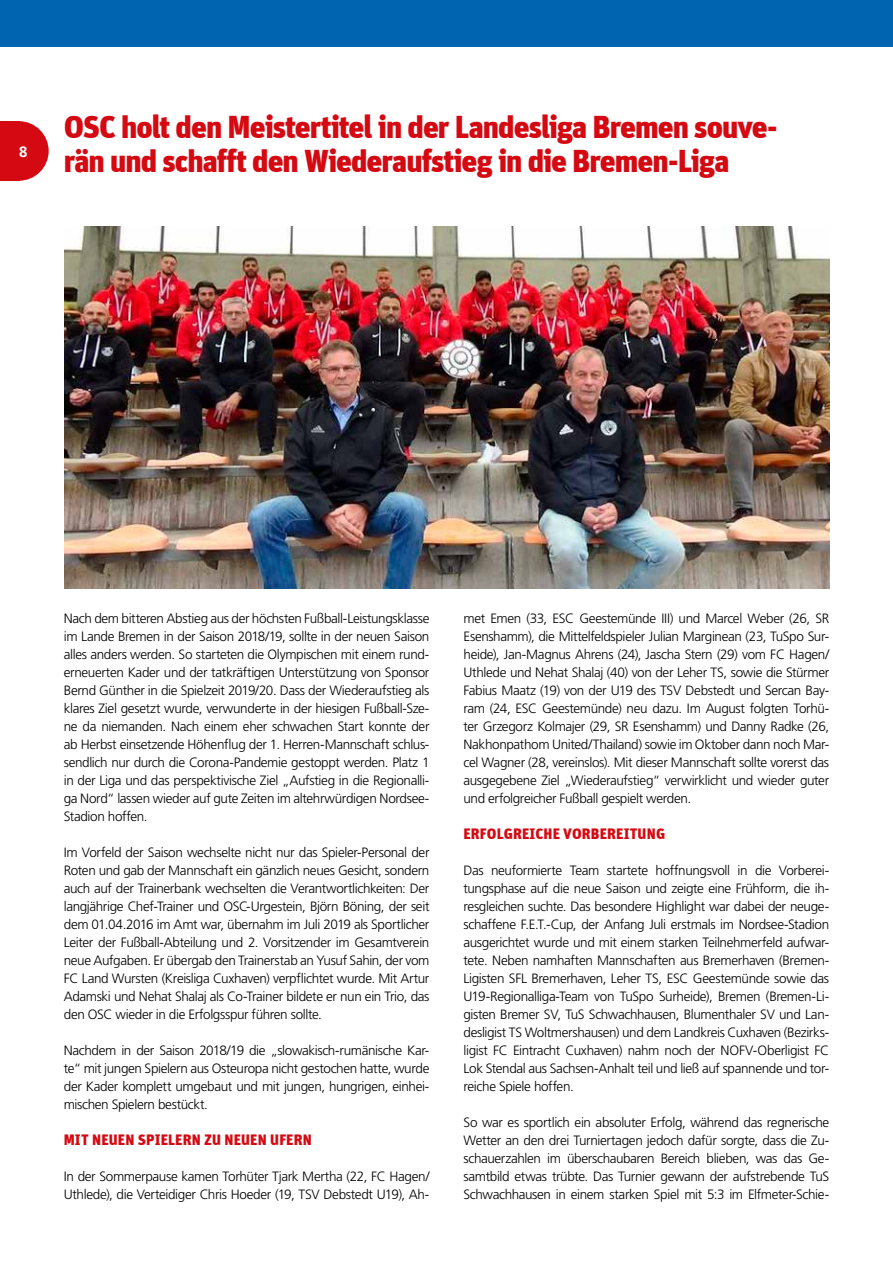
<style>
.page{position:relative;width:893px;height:1263px;background:#fff}
.page>*{position:absolute;margin:0;border:0;box-sizing:border-box;transform-origin:0 0}
.t1{font:900 31.5px/34.5px "Unit";letter-spacing:-.03em;color:#d50911}
.t2{font:900 15px "Unit";letter-spacing:.01em;color:#d50911}
.t3{font:700 15px "Frutiger LT Std";color:#fff}
.t4{font:300 13.5px/18px "Frutiger LT Std";letter-spacing:-.025em;color:#000;text-align:justify}
</style>
<div class="page">
<img style="left:65px;top:227px;width:764px;height:362px">
<div style="left:0;top:0;width:893px;height:47px;background:#0064b0"></div>
<svg style="left:20px;top:121px;width:29px;height:60px"></svg>
<div style="left:0;top:121px;width:20px;height:60px;background:#d50911"></div>
<p class="t3" style="left:19px;top:143px;width:10px">8</p>
<h1 class="t1" style="left:64px;top:109px;width:715px">OSC holt den Meistertitel in der Landesliga Bremen souve&shy;rän und schafft den Wiederaufstieg in die Bremen-Liga</h1>
<p class="t4" style="left:64px;top:609px;width:367px">Nach dem bitteren Abstieg aus der höchsten Fußball-Leistungsklasse im Lande Bremen in der Saison 2018/19, sollte in der neuen Saison alles anders werden. So starteten die Olympischen mit einem rund&shy;erneuerten Kader und der tatkräftigen Unterstützung von Sponsor Bernd Günther in die Spielzeit 2019/20. Dass der Wiederaufstieg als klares Ziel gesetzt wurde, verwunderte in der hiesigen Fußball-Sze&shy;ne da niemanden. Nach einem eher schwachen Start konnte der ab Herbst einsetzende Höhenflug der 1. Herren-Mannschaft schlus&shy;sendlich nur durch die Corona-Pandemie gestoppt werden. Platz 1 in der Liga und das perspektivische Ziel „Aufstieg in die Regionalli&shy;ga Nord“ lassen wieder auf gute Zeiten im altehrwürdigen Nordsee-Stadion hoffen.</p>
<p class="t4" style="left:64px;top:843px;width:367px">Im Vorfeld der Saison wechselte nicht nur das Spieler-Personal der Roten und gab der Mannschaft ein gänzlich neues Gesicht, sondern auch auf der Trainerbank wechselten die Verantwortlichkeiten: Der langjährige Chef-Trainer und OSC-Urgestein, Björn Böning, der seit dem 01.04.2016 im Amt war, übernahm im Juli 2019 als Sportlicher Leiter der Fußball-Abteilung und 2. Vorsitzender im Gesamtverein neue Aufgaben. Er übergab den Trainerstab an Yusuf Sahin, der vom FC Land Wursten (Kreisliga Cuxhaven) verpflichtet wurde. Mit Artur Adamski und Nehat Shalaj als Co-Trainer bildete er nun ein Trio, das den OSC wieder in die Erfolgsspur führen sollte.</p>
<p class="t4" style="left:64px;top:1041px;width:367px">Nachdem in der Saison 2018/19 die „slowakisch-rumänische Kar&shy;te“ mit jungen Spielern aus Osteuropa nicht gestochen hatte, wurde der Kader komplett umgebaut und mit jungen, hungrigen, einhei&shy;mischen Spielern bestückt.</p>
<p class="t2" style="left:64px;top:1130px;width:250px">MIT NEUEN SPIELERN ZU NEUEN UFERN</p>
<p class="t4" style="left:64px;top:1167px;width:367px">In der Sommerpause kamen Torhüter Tjark Mertha (22, FC Hagen/<br>Uthlede), die Verteidiger Chris Hoeder (19, TSV Debstedt U19), Ah-</p>
<p class="t4" style="left:463px;top:609px;width:367px">met Emen (33, ESC Geestemünde III) und Marcel Weber (26, SR Esenshamm), die Mittelfeldspieler Julian Marginean (23, TuSpo Sur&shy;heide), Jan-Magnus Ahrens (24), Jascha Stern (29) vom FC Hagen/ Uthlede und Nehat Shalaj (40) von der Leher TS, sowie die Stürmer Fabius Maatz (19) von der U19 des TSV Debstedt und Sercan Bay&shy;ram (24, ESC Geestemünde) neu dazu. Im August folgten Torhü&shy;ter Grzegorz Kolmajer (29, SR Esenshamm) und Danny Radke (26, Nakhonpathom United/Thailand) sowie im Oktober dann noch Mar&shy;cel Wagner (28, vereinslos). Mit dieser Mannschaft sollte vorerst das ausgegebene Ziel „Wiederaufstieg“ verwirklicht und wieder guter und erfolgreicher Fußball gespielt werden.</p>
<p class="t2" style="left:463px;top:824px;width:203px">ERFOLGREICHE VORBEREITUNG</p>
<p class="t4" style="left:463px;top:861px;width:367px">Das neuformierte Team startete hoffnungsvoll in die Vorberei&shy;tungsphase auf die neue Saison und zeigte eine Frühform, die ih&shy;resgleichen suchte. Das besondere Highlight war dabei der neuge&shy;schaffene F.E.T.-Cup, der Anfang Juli erstmals im Nordsee-Stadion ausgerichtet wurde und mit einem starken Teilnehmerfeld aufwar&shy;tete. Neben namhaften Mannschaften aus Bremerhaven (Bremen-Ligisten SFL Bremerhaven, Leher TS, ESC Geestemünde sowie das U19-Regionalliga-Team von TuSpo Surheide), Bremen (Bremen-Li&shy;gisten Bremer SV, TuS Schwachhausen, Blumenthaler SV und Lan&shy;desligist TS Woltmershausen) und dem Landkreis Cuxhaven (Bezirks&shy;ligist FC Eintracht Cuxhaven) nahm noch der NOFV-Oberligist FC Lok Stendal aus Sachsen-Anhalt teil und ließ auf spannende und tor&shy;reiche Spiele hoffen.</p>
<p class="t4" style="left:463px;top:1113px;width:367px">So war es sportlich ein absoluter Erfolg, während das regnerische Wetter an den drei Turniertagen jedoch dafür sorgte, dass die Zu&shy;schauerzahlen im überschaubaren Bereich blieben, was das Ge&shy;samtbild etwas trübte. Das Turnier gewann der aufstrebende TuS Schwachhausen in einem starken Spiel mit 5:3 im Elfmeter-Schie-</p>
</div>
